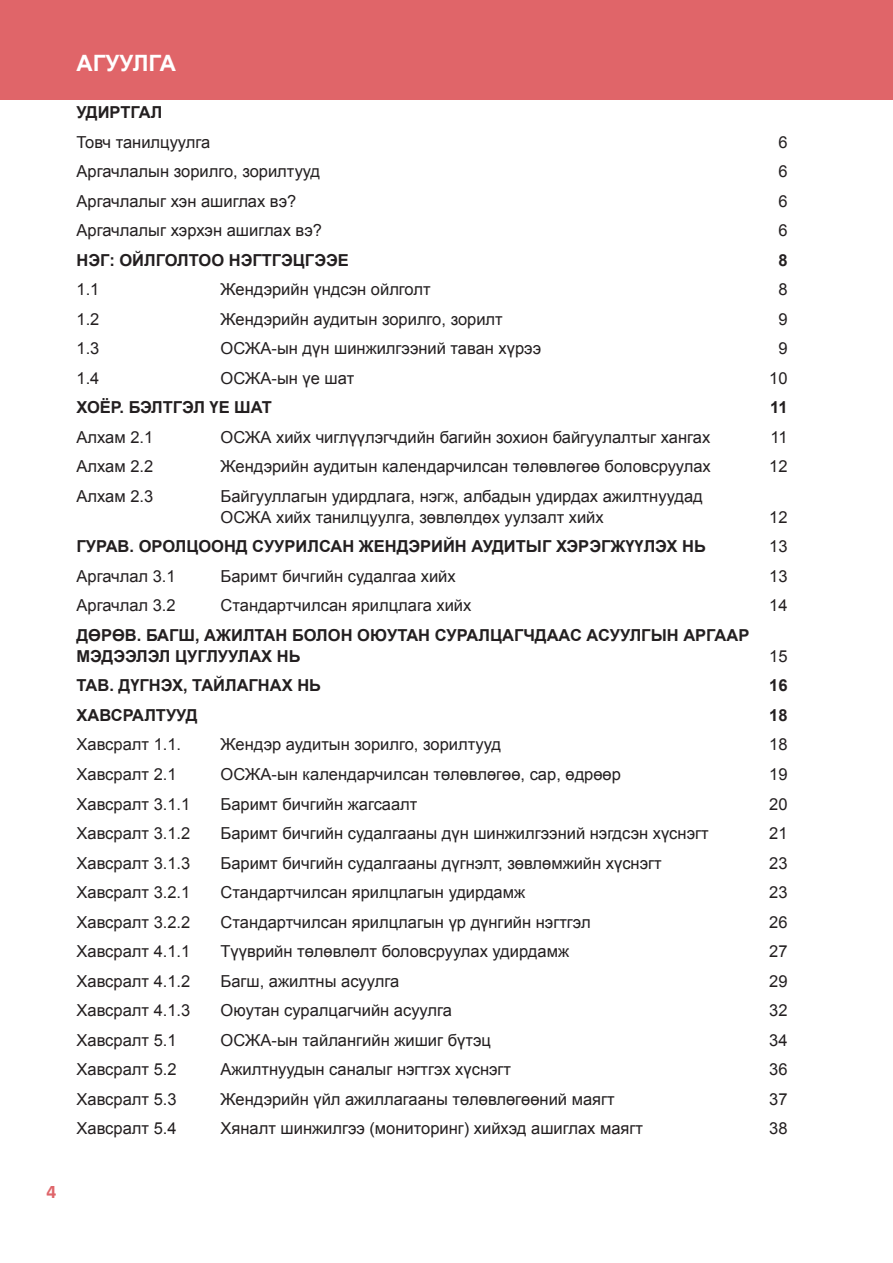
<style>
.page{position:relative;width:893px;height:1263px;background:#fff}
.page>*{position:absolute;margin:0;border:0;box-sizing:border-box;transform-origin:0 0}
.garchig{font:700 22.5px "Mogul Arial";color:#fff}
.t1{font:700 19.5px "Calibri";color:#d1232a}
.text{font:16.5px/21px "Mogul Arial";color:#231f20}
.text-2{font:700 16.5px/21px "Mogul Arial";color:#231f20}
</style>
<div class="page">
<div style="left:0;top:0;width:893px;height:100px;background:#e06569"></div>
<p class="t1" style="left:46px;top:1178px;width:11px">4</p>
<p class="garchig" style="left:77px;top:48px;width:101px">АГУУЛГА</p>
<p class="text-2" style="left:77px;top:103px;width:87px">УДИРТГАЛ</p>
<p class="text" style="left:77px;top:132px;width:135px">Товч танилцуулга</p>
<p class="text" style="left:778px;top:132px;width:11px">6</p>
<p class="text" style="left:77px;top:161px;width:245px">Аргачлалын зорилго, зорилтууд</p>
<p class="text" style="left:778px;top:161px;width:11px">6</p>
<p class="text" style="left:77px;top:191px;width:221px">Аргачлалыг хэн ашиглах вэ?</p>
<p class="text" style="left:778px;top:191px;width:11px">6</p>
<p class="text" style="left:77px;top:220px;width:247px">Аргачлалыг хэрхэн ашиглах вэ?</p>
<p class="text" style="left:778px;top:220px;width:11px">6</p>
<p class="text-2" style="left:77px;top:250px;width:274px">НЭГ: ОЙЛГОЛТОО НЭГТГЭЦГЭЭЕ</p>
<p class="text-2" style="left:778px;top:250px;width:11px">8</p>
<p class="text" style="left:77px;top:279px;width:24px">1.1</p>
<p class="text" style="left:221px;top:279px;width:212px">Жендэрийн үндсэн ойлголт</p>
<p class="text" style="left:778px;top:279px;width:11px">8</p>
<p class="text" style="left:77px;top:309px;width:24px">1.2</p>
<p class="text" style="left:221px;top:309px;width:284px">Жендэрийн аудитын зорилго, зорилт</p>
<p class="text" style="left:778px;top:309px;width:11px">9</p>
<p class="text" style="left:77px;top:338px;width:24px">1.3</p>
<p class="text" style="left:221px;top:338px;width:322px">ОСЖА-ын дүн шинжилгээний таван хүрээ</p>
<p class="text" style="left:778px;top:338px;width:11px">9</p>
<p class="text" style="left:77px;top:368px;width:24px">1.4</p>
<p class="text" style="left:221px;top:368px;width:135px">ОСЖА-ын үе шат</p>
<p class="text" style="left:769px;top:368px;width:20px">10</p>
<p class="text-2" style="left:77px;top:398px;width:197px">ХОЁР. БЭЛТГЭЛ ҮЕ ШАТ</p>
<p class="text-2" style="left:770px;top:398px;width:19px">11</p>
<p class="text" style="left:77px;top:427px;width:78px">Алхам 2.1</p>
<p class="text" style="left:221px;top:427px;width:491px">ОСЖА хийх чиглүүлэгчдийн багийн зохион байгуулалтыг хангах</p>
<p class="text" style="left:770px;top:427px;width:19px">11</p>
<p class="text" style="left:77px;top:456px;width:78px">Алхам 2.2</p>
<p class="text" style="left:221px;top:456px;width:492px">Жендэрийн аудитын календарчилсан төлөвлөгөө боловсруулах</p>
<p class="text" style="left:769px;top:456px;width:20px">12</p>
<p class="text" style="left:77px;top:486px;width:78px">Алхам 2.3</p>
<p class="text" style="left:221px;top:486px;width:484px">Байгууллагын удирдлага, нэгж, албадын удирдах ажилтнуудад<br>ОСЖА хийх танилцуулга, зөвлөлдөх уулзалт хийх</p>
<p class="text" style="left:769px;top:507px;width:20px">12</p>
<p class="text-2" style="left:77px;top:537px;width:631px">ГУРАВ. ОРОЛЦООНД СУУРИЛСАН ЖЕНДЭРИЙН АУДИТЫГ ХЭРЭГЖҮҮЛЭХ НЬ</p>
<p class="text" style="left:769px;top:536px;width:20px">13</p>
<p class="text" style="left:77px;top:566px;width:101px">Аргачлал 3.1</p>
<p class="text" style="left:221px;top:566px;width:237px">Баримт бичгийн судалгаа хийх</p>
<p class="text" style="left:769px;top:566px;width:20px">13</p>
<p class="text" style="left:77px;top:595px;width:101px">Аргачлал 3.2</p>
<p class="text" style="left:221px;top:595px;width:252px">Стандартчилсан ярилцлага хийх</p>
<p class="text" style="left:769px;top:595px;width:20px">14</p>
<p class="text-2" style="left:77px;top:625px;width:674px">ДӨРӨВ. БАГШ, АЖИЛТАН БОЛОН ОЮУТАН СУРАЛЦАГЧДААС АСУУЛГЫН АРГААР<br>МЭДЭЭЛЭЛ ЦУГЛУУЛАХ НЬ</p>
<p class="text" style="left:769px;top:646px;width:20px">15</p>
<p class="text-2" style="left:77px;top:676px;width:246px">ТАВ. ДҮГНЭХ, ТАЙЛАГНАХ НЬ</p>
<p class="text-2" style="left:769px;top:676px;width:20px">16</p>
<p class="text-2" style="left:77px;top:705px;width:122px">ХАВСРАЛТУУД</p>
<p class="text-2" style="left:769px;top:705px;width:20px">18</p>
<p class="text" style="left:77px;top:734px;width:106px">Хавсралт 1.1.</p>
<p class="text" style="left:221px;top:734px;width:282px">Жендэр аудитын зорилго, зорилтууд</p>
<p class="text" style="left:769px;top:734px;width:20px">18</p>
<p class="text" style="left:77px;top:764px;width:102px">Хавсралт 2.1</p>
<p class="text" style="left:221px;top:764px;width:402px">ОСЖА-ын календарчилсан төлөвлөгөө, сар, өдрөөр</p>
<p class="text" style="left:769px;top:764px;width:20px">19</p>
<p class="text" style="left:77px;top:793px;width:115px">Хавсралт 3.1.1</p>
<p class="text" style="left:221px;top:793px;width:198px">Баримт бичгийн жагсаалт</p>
<p class="text" style="left:769px;top:793px;width:20px">20</p>
<p class="text" style="left:77px;top:823px;width:115px">Хавсралт 3.1.2</p>
<p class="text" style="left:221px;top:823px;width:490px">Баримт бичгийн судалгааны дүн шинжилгээний нэгдсэн хүснэгт</p>
<p class="text" style="left:769px;top:823px;width:20px">21</p>
<p class="text" style="left:77px;top:852px;width:115px">Хавсралт 3.1.3</p>
<p class="text" style="left:221px;top:852px;width:443px">Баримт бичгийн судалгааны дүгнэлт, зөвлөмжийн хүснэгт</p>
<p class="text" style="left:769px;top:852px;width:20px">23</p>
<p class="text" style="left:77px;top:882px;width:115px">Хавсралт 3.2.1</p>
<p class="text" style="left:221px;top:882px;width:306px">Стандартчилсан ярилцлагын удирдамж</p>
<p class="text" style="left:769px;top:882px;width:20px">23</p>
<p class="text" style="left:77px;top:911px;width:115px">Хавсралт 3.2.2</p>
<p class="text" style="left:221px;top:911px;width:372px">Стандартчилсан ярилцлагын үр дүнгийн нэгтгэл</p>
<p class="text" style="left:769px;top:911px;width:20px">26</p>
<p class="text" style="left:77px;top:941px;width:115px">Хавсралт 4.1.1</p>
<p class="text" style="left:221px;top:941px;width:350px">Түүврийн төлөвлөлт боловсруулах удирдамж</p>
<p class="text" style="left:769px;top:941px;width:20px">27</p>
<p class="text" style="left:77px;top:970px;width:115px">Хавсралт 4.1.2</p>
<p class="text" style="left:221px;top:970px;width:180px">Багш, ажилтны асуулга</p>
<p class="text" style="left:769px;top:970px;width:20px">29</p>
<p class="text" style="left:77px;top:1000px;width:115px">Хавсралт 4.1.3</p>
<p class="text" style="left:221px;top:1000px;width:233px">Оюутан суралцагчийн асуулга</p>
<p class="text" style="left:769px;top:1000px;width:20px">32</p>
<p class="text" style="left:77px;top:1029px;width:102px">Хавсралт 5.1</p>
<p class="text" style="left:221px;top:1029px;width:272px">ОСЖА-ын тайлангийн жишиг бүтэц</p>
<p class="text" style="left:769px;top:1029px;width:20px">34</p>
<p class="text" style="left:77px;top:1059px;width:102px">Хавсралт 5.2</p>
<p class="text" style="left:221px;top:1059px;width:292px">Ажилтнуудын саналыг нэгтгэх хүснэгт</p>
<p class="text" style="left:769px;top:1059px;width:20px">36</p>
<p class="text" style="left:77px;top:1088px;width:102px">Хавсралт 5.3</p>
<p class="text" style="left:221px;top:1088px;width:396px">Жендэрийн үйл ажиллагааны төлөвлөгөөний маягт</p>
<p class="text" style="left:769px;top:1088px;width:20px">37</p>
<p class="text" style="left:77px;top:1118px;width:102px">Хавсралт 5.4</p>
<p class="text" style="left:221px;top:1118px;width:424px">Хяналт шинжилгээ (мониторинг) хийхэд ашиглах маягт</p>
<p class="text" style="left:769px;top:1118px;width:20px">38</p>
</div>
